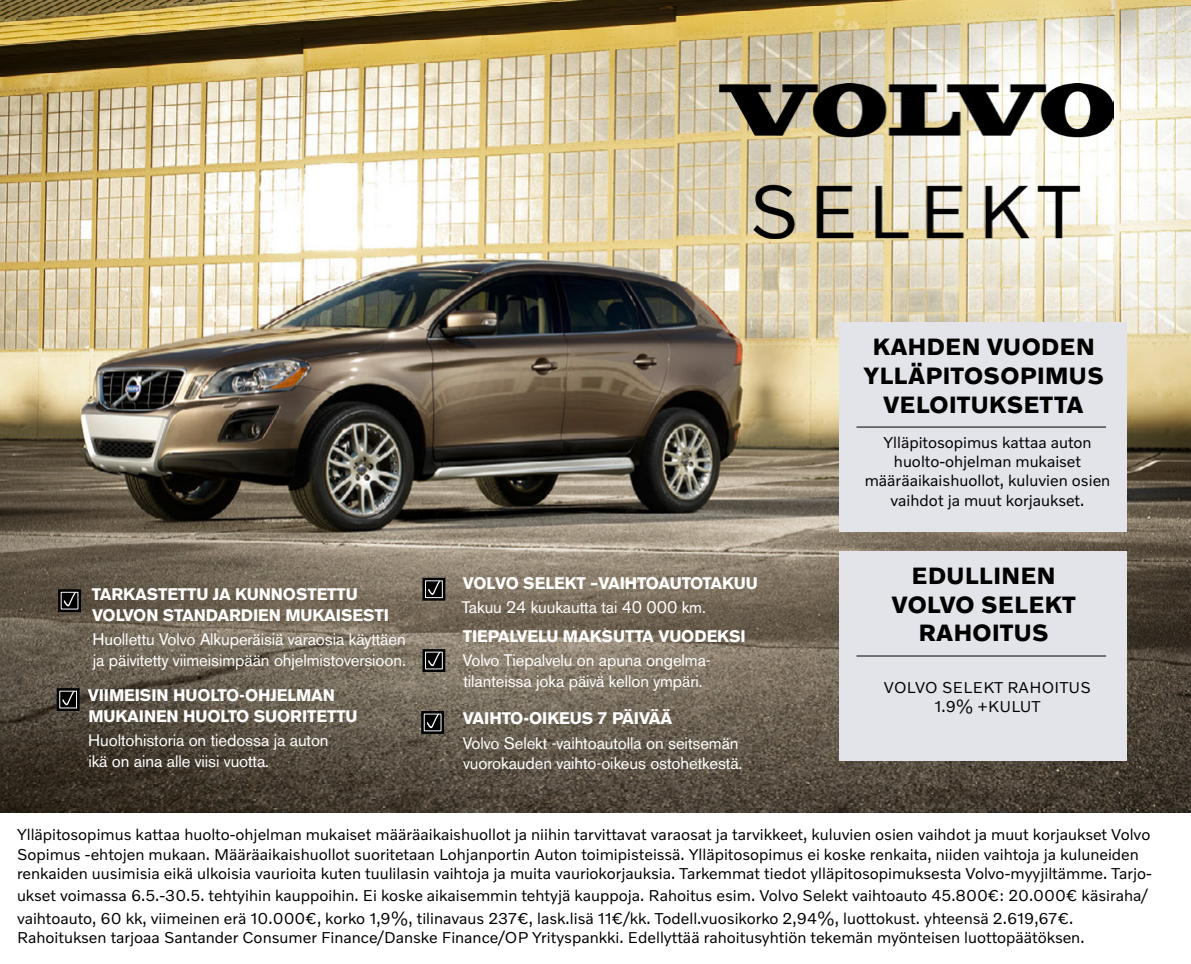
<style>
.page{position:relative;width:1191px;height:964px;background:#fff}
.page>*{position:absolute;margin:0;border:0;box-sizing:border-box;transform-origin:0 0}
.t1{font:700 24px/28.8px "Volvo Novum";letter-spacing:.02em;color:#000;text-align:center}
.t2{font:16.6px/20.4px "Volvo Sans Pro";letter-spacing:-.005em;color:#fff}
.t3{font:700 16.6px/20.4px "Volvo Sans Pro";letter-spacing:-.005em;color:#fff}
.t4{font:16px/19.2px "Volvo Novum";color:#000}
.t5{font:16px/19.2px "Volvo Novum";letter-spacing:.02em;color:#000;text-align:center}
</style>
<div class="page">
<img style="left:0;top:0;width:1191px;height:813px">
<svg style="left:61px;top:692px;width:15px;height:15px"></svg>
<div style="left:57px;top:688px;width:23px;height:23px;border:3px solid #000"></div>
<svg style="left:62px;top:593px;width:15px;height:15px"></svg>
<div style="left:58px;top:589px;width:23px;height:23px;border:3px solid #000"></div>
<svg style="left:426px;top:582px;width:15px;height:15px"></svg>
<div style="left:422px;top:578px;width:23px;height:23px;border:3px solid #000"></div>
<svg style="left:426px;top:653px;width:15px;height:15px"></svg>
<div style="left:422px;top:649px;width:23px;height:23px;border:3px solid #000"></div>
<svg style="left:425px;top:715px;width:15px;height:15px"></svg>
<div style="left:421px;top:711px;width:23px;height:23px;border:3px solid #000"></div>
<div style="left:838px;top:322px;width:288px;height:210px;background:#e3e4ea"></div>
<hr style="left:856px;top:426px;width:250px;height:1px;background:#000">
<div style="left:838px;top:551px;width:288px;height:210px;background:#e3e4ea"></div>
<hr style="left:856px;top:655px;width:250px;height:1px;background:#000">
<img style="left:720px;top:83px;width:393px;height:156px">
<p class="t3" style="left:92px;top:584px;width:298px">TARKASTETTU JA KUNNOSTETTU<br>VOLVON STANDARDIEN MUKAISESTI</p>
<p class="t2" style="left:92px;top:629px;width:315px">Huollettu Volvo Alkuperäisiä varaosia käyttäen ja päivitetty viimeisimpään ohjelmistoversioon.</p>
<p class="t3" style="left:88px;top:685px;width:271px">VIIMEISIN HUOLTO-OHJELMAN<br>MUKAINEN HUOLTO SUORITETTU</p>
<p class="t2" style="left:88px;top:730px;width:242px">Huoltohistoria on tiedossa ja auton ikä on aina alle viisi vuotta.</p>
<p class="t3" style="left:463px;top:573px;width:296px">VOLVO SELEKT –VAIHTOAUTOTAKUU</p>
<p class="t2" style="left:462px;top:597px;width:245px">Takuu 24 kuukautta tai 40 000 km.</p>
<p class="t3" style="left:463px;top:626px;width:284px">TIEPALVELU MAKSUTTA VUODEKSI</p>
<p class="t2" style="left:463px;top:650px;width:249px">Volvo Tiepalvelu on apuna ongelma&shy;tilanteissa joka päivä kellon ympäri.</p>
<p class="t3" style="left:463px;top:708px;width:211px">VAIHTO-OIKEUS 7 PÄIVÄÄ</p>
<p class="t2" style="left:463px;top:732px;width:281px">Volvo Selekt -vaihtoautolla on seitsemän vuorokauden vaihto-oikeus ostohetkestä.</p>
<h1 class="t1" style="left:863px;top:331px;width:242px">KAHDEN VUODEN<br>YLLÄPITOSOPIMUS<br>VELOITUKSETTA</h1>
<p class="t4" style="left:864px;top:432px;width:247px;text-align:center">Ylläpitosopimus kattaa auton huolto-ohjelman mukaiset määräaikaishuollot, kuluvien osien vaihdot ja muut korjaukset.</p>
<h1 class="t1" style="left:891px;top:560px;width:185px">EDULLINEN<br>VOLVO SELEKT<br>RAHOITUS</h1>
<p class="t5" style="left:884px;top:677px;width:209px">VOLVO SELEKT RAHOITUS<br>1.9% +KULUT</p>
<p class="t4" style="left:17px;top:824px;width:1136px">Ylläpitosopimus kattaa huolto-ohjelman mukaiset määräaikaishuollot ja niihin tarvittavat varaosat ja tarvikkeet, kuluvien osien vaihdot ja muut korjaukset Volvo<br>Sopimus -ehtojen mukaan. Määräaikaishuollot suoritetaan Lohjanportin Auton toimipisteissä. Ylläpitosopimus ei koske renkaita, niiden vaihtoja ja kuluneiden renkaiden uusimisia eikä ulkoisia vaurioita kuten tuulilasin vaihtoja ja muita vauriokorjauksia. Tarkemmat tiedot ylläpitosopimuksesta Volvo-myyjiltämme. Tarjo-</p>
<p class="t4" style="left:17px;top:884px;width:1132px;line-height:22.4px">ukset voimassa 6.5.-30.5. tehtyihin kauppoihin. Ei koske aikaisemmin tehtyjä kauppoja. Rahoitus esim. Volvo Selekt vaihtoauto 45.800€: 20.000€ käsiraha/ vaihtoauto, 60 kk, viimeinen erä 10.000€, korko 1,9%, tilinavaus 237€, lask.lisä 11€/kk. Todell.vuosikorko 2,94%, luottokust. yhteensä 2.619,67€.</p>
<p class="t4" style="left:17px;top:927px;width:1069px">Rahoituksen tarjoaa Santander Consumer Finance/Danske Finance/OP Yrityspankki. Edellyttää rahoitusyhtiön tekemän myönteisen luottopäätöksen.</p>
</div>
